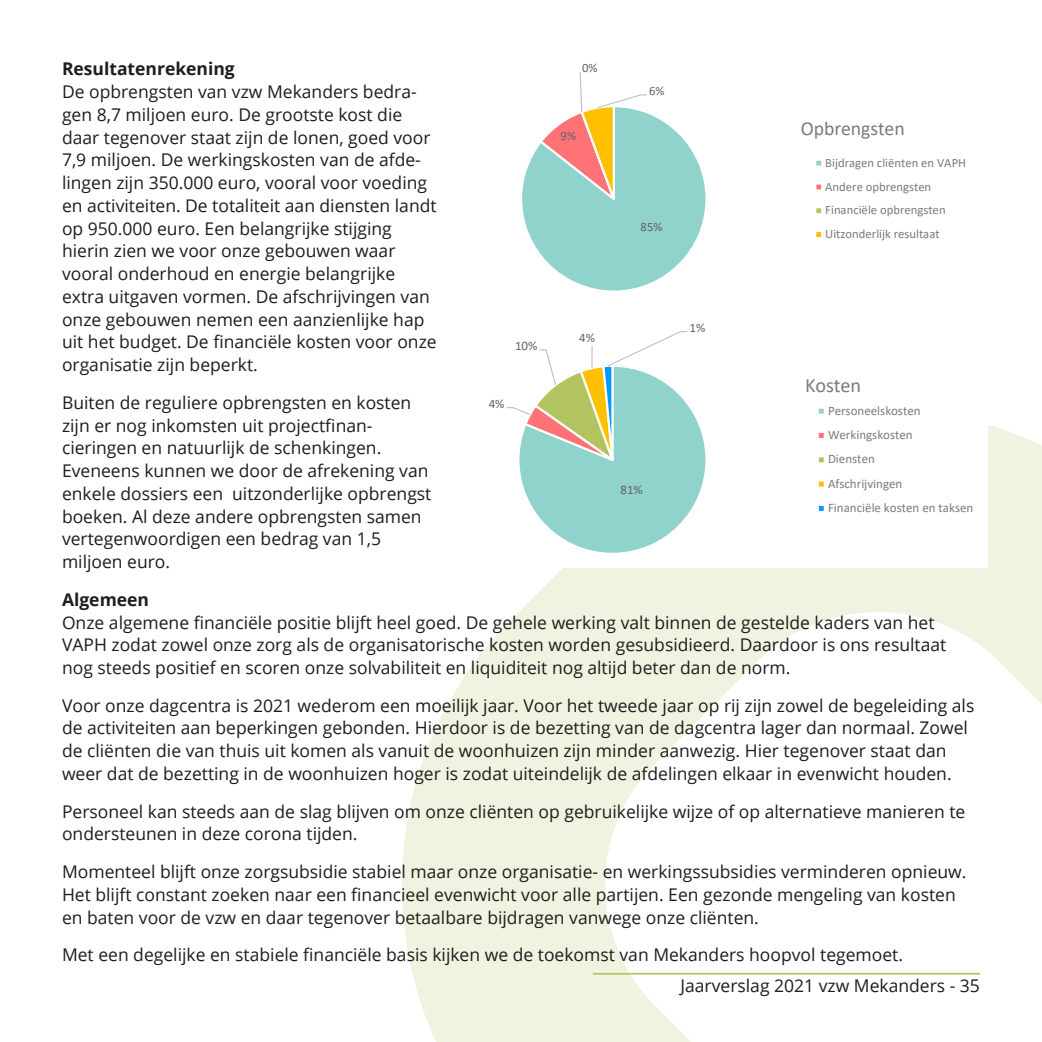
<style>
.page{position:relative;width:1042px;height:1042px;background:#fff}
.page>*{position:absolute;margin:0;border:0;box-sizing:border-box;transform-origin:0 0}
.t1{font:20.3px "Calibri";letter-spacing:-.005em;color:#7c7b7b}
.t2{font:19.78px "Calibri";letter-spacing:-.005em;color:#7c7b7b}
.t3{font:17.5px/22.8px "Open Sans";color:#1d1d1b}
.t4{font:700 17.5px "Open Sans";color:#1d1d1b}
.t5{font:12.95px/24.3px "Calibri";color:#7c7b7b}
.t6{font:12.95px "Calibri";color:#656464}
.t7{font:12.6px/23.8px "Calibri";color:#7c7b7b}
.t8{font:12.6px "Calibri";color:#656464}
</style>
<div class="page">
<svg style="left:402px;top:425px;width:640px;height:617px"></svg>
<hr style="left:593px;top:973px;width:387px;height:1px;background:#b3c55e">
<svg style="left:522px;top:72px;width:184px;height:219px"></svg>
<div style="left:815px;top:160px;width:7px;height:7px;background:#90d2cc"></div>
<div style="left:814px;top:159px;width:9px;height:9px;border:2px solid #fff"></div>
<div style="left:815px;top:183px;width:7px;height:7px;background:#ff7276"></div>
<div style="left:814px;top:182px;width:9px;height:9px;border:2px solid #fff"></div>
<div style="left:815px;top:207px;width:7px;height:7px;background:#b2c460"></div>
<div style="left:814px;top:206px;width:9px;height:9px;border:2px solid #fff"></div>
<div style="left:815px;top:231px;width:7px;height:7px;background:#ffc000"></div>
<div style="left:814px;top:230px;width:9px;height:9px;border:2px solid #fff"></div>
<div style="left:456px;top:301px;width:531px;height:267px;background:#fff"></div>
<svg style="left:506px;top:331px;width:200px;height:222px"></svg>
<div style="left:818px;top:408px;width:7px;height:7px;background:#90d2cc"></div>
<div style="left:816px;top:406px;width:10px;height:10px;border:2px solid #fff"></div>
<div style="left:818px;top:432px;width:7px;height:7px;background:#ff7276"></div>
<div style="left:816px;top:431px;width:10px;height:9px;border:2px solid #fff"></div>
<div style="left:818px;top:456px;width:7px;height:7px;background:#b2c460"></div>
<div style="left:816px;top:455px;width:10px;height:9px;border:2px solid #fff"></div>
<div style="left:818px;top:480px;width:7px;height:8px;background:#ffc000"></div>
<div style="left:816px;top:479px;width:10px;height:10px;border:2px solid #fff"></div>
<div style="left:818px;top:505px;width:7px;height:7px;background:#09f"></div>
<div style="left:816px;top:504px;width:10px;height:9px;border:2px solid #fff"></div>
<p class="t4" style="left:62px;top:57px;width:174px">Resultatenrekening</p>
<p class="t3" style="left:62px;top:80px;width:376px">De opbrengsten van vzw Mekanders bedra&shy;gen 8,7 miljoen euro. De grootste kost die daar tegenover staat zijn de lonen, goed voor 7,9 miljoen. De werkingskosten van de afde&shy;lingen zijn 350.000 euro, vooral voor voeding en activiteiten. De totaliteit aan diensten landt op 950.000 euro. Een belangrijke stijging hierin zien we voor onze gebouwen waar vooral onderhoud en energie belangrijke extra uitgaven vormen. De afschrijvingen van onze gebouwen nemen een aanzienlijke hap uit het budget. De financiële kosten voor onze organisatie zijn beperkt.</p>
<p class="t3" style="left:62px;top:391px;width:371px">Buiten de reguliere opbrengsten en kosten zijn er nog inkomsten uit projectfinan&shy;cieringen en natuurlijk de schenkingen.<br>Eveneens kunnen we door de afrekening van enkele dossiers een uitzonderlijke opbrengst boeken. Al deze andere opbrengsten samen vertegenwoordigen een bedrag van 1,5 miljoen euro.</p>
<p class="t4" style="left:62px;top:587px;width:89px">Algemeen</p>
<p class="t3" style="left:62px;top:610px;width:886px">Onze algemene financiële positie blijft heel goed. De gehele werking valt binnen de gestelde kaders van het<br>VAPH zodat zowel onze zorg als de organisatorische kosten worden gesubsidieerd. Daardoor is ons resultaat nog steeds positief en scoren onze solvabiliteit en liquiditeit nog altijd beter dan de norm.</p>
<p class="t3" style="left:62px;top:693px;width:914px">Voor onze dagcentra is 2021 wederom een moeilijk jaar. Voor het tweede jaar op rij zijn zowel de begeleiding als de activiteiten aan beperkingen gebonden. Hierdoor is de bezetting van de dagcentra lager dan normaal. Zowel de cliënten die van thuis uit komen als vanuit de woonhuizen zijn minder aanwezig. Hier tegenover staat dan weer dat de bezetting in de woonhuizen hoger is zodat uiteindelijk de afdelingen elkaar in evenwicht houden.</p>
<p class="t3" style="left:62px;top:799px;width:905px">Personeel kan steeds aan de slag blijven om onze cliënten op gebruikelijke wijze of op alternatieve manieren te ondersteunen in deze corona tijden.</p>
<p class="t3" style="left:62px;top:860px;width:906px">Momenteel blijft onze zorgsubsidie stabiel maar onze organisatie- en werkingssubsidies verminderen opnieuw.<br>Het blijft constant zoeken naar een financieel evenwicht voor alle partijen. Een gezonde mengeling van kosten en baten voor de vzw en daar tegenover betaalbare bijdragen vanwege onze cliënten.</p>
<p class="t3" style="left:62px;top:943px;width:842px">Met een degelijke en stabiele financiële basis kijken we de toekomst van Mekanders hoopvol tegemoet.</p>
<p class="t8" style="left:582px;top:59px;width:17px">0%</p>
<p class="t8" style="left:649px;top:82px;width:17px">6%</p>
<p class="t2" style="left:801px;top:115px;width:105px">Opbrengsten</p>
<p class="t7" style="left:825px;top:150px;width:142px">Bijdragen cliënten en VAPH<br>Andere opbrengsten<br>Financiële opbrengsten<br>Uitzonderlijk resultaat</p>
<p class="t8" style="left:561px;top:127px;width:17px">9%</p>
<p class="t8" style="left:640px;top:218px;width:23px">85%</p>
<p class="t6" style="left:689px;top:318px;width:17px">1%</p>
<p class="t6" style="left:579px;top:329px;width:17px">4%</p>
<p class="t6" style="left:515px;top:337px;width:24px">10%</p>
<p class="t1" style="left:805px;top:371px;width:57px">Kosten</p>
<p class="t5" style="left:828px;top:398px;width:147px">Personeelskosten<br>Werkingskosten<br>Diensten<br>Afschrijvingen<br>Financiële kosten en taksen</p>
<p class="t6" style="left:489px;top:394px;width:17px">4%</p>
<p class="t6" style="left:620px;top:481px;width:24px">81%</p>
<p class="t3" style="left:680px;top:974px;width:301px">Jaarverslag 2021 vzw Mekanders - 35</p>
</div>
